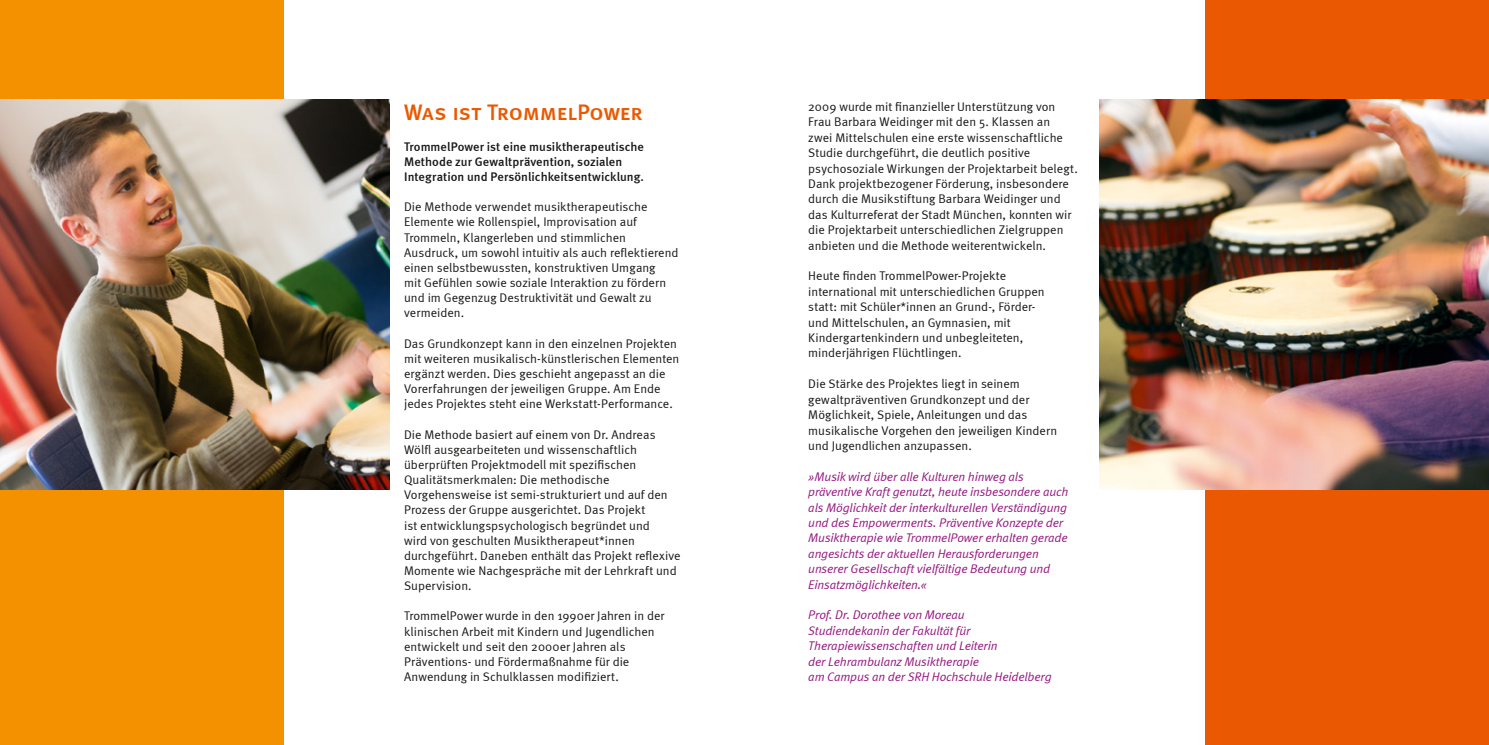
<style>
.page{position:relative;width:1489px;height:745px;background:#fff}
.page>*{position:absolute;margin:0;border:0;box-sizing:border-box;transform-origin:0 0}
.t1{font:22.5px "Meta Medium LF Caps";letter-spacing:-.005em;color:#ea5901}
.t2{font:12.5px/15.1px "Meta Normal";letter-spacing:.005em;color:#181716}
.t3{font:italic 12.5px/15.4px "Meta Normal LF";letter-spacing:-.01em;color:#941680}
.t4{font:500 12.5px/15.1px "Meta";letter-spacing:.005em;color:#181716}
</style>
<div class="page">
<div style="left:0;top:0;width:283px;height:744px;background:#f39100"></div>
<img style="left:0;top:99px;width:390px;height:390px">
<div style="left:1205px;top:0;width:283px;height:744px;background:#ea5901"></div>
<img style="left:1099px;top:99px;width:389px;height:390px">
<h1 class="t1" style="left:404px;top:99px;width:240px">Was ist TrommelPower</h1>
<p class="t4" style="left:404px;top:138px;width:241px">TrommelPower ist eine musiktherapeutische<br>Methode zur Gewaltprävention, sozialen<br>Integration und Persönlichkeitsentwicklung.</p>
<p class="t2" style="left:404px;top:199px;width:276px">Die Methode verwendet musiktherapeutische Elemente wie Rollenspiel, Improvisation auf Trommeln, Klangerleben und stimmlichen Ausdruck, um sowohl intuitiv als auch reflektierend einen selbstbewussten, konstruktiven Umgang<br>mit Gefühlen sowie soziale Interaktion zu fördern und im Gegenzug Destruktivität und Gewalt zu vermeiden.</p>
<p class="t2" style="left:404px;top:335px;width:277px">Das Grundkonzept kann in den einzelnen Projekten mit weiteren musikalisch-künstlerischen Elementen ergänzt werden. Dies geschieht angepasst an die Vorerfahrungen der jeweiligen Gruppe. Am Ende jedes Projektes steht eine Werkstatt-Performance.</p>
<p class="t2" style="left:404px;top:426px;width:278px">Die Methode basiert auf einem von Dr. Andreas Wölfl ausgearbeiteten und wissenschaftlich überprüften Projektmodell mit spezifischen Qualitätsmerkmalen: Die methodische Vorgehensweise ist semi-strukturiert und auf den Prozess der Gruppe ausgerichtet. Das Projekt<br>ist entwicklungspsychologisch begründet und<br>wird von geschulten Musiktherapeut*innen durchgeführt. Daneben enthält das Projekt reflexive Momente wie Nachgespräche mit der Lehrkraft und Supervision.</p>
<p class="t2" style="left:404px;top:608px;width:262px">TrommelPower wurde in den 1990er Jahren in der klinischen Arbeit mit Kindern und Jugendlichen entwickelt und seit den 2000er Jahren als Präventions- und Fördermaßnahme für die Anwendung in Schulklassen modifiziert.</p>
<p class="t2" style="left:808px;top:99px;width:271px">2009 wurde mit finanzieller Unterstützung von Frau Barbara Weidinger mit den 5. Klassen an<br>zwei Mittelschulen eine erste wissenschaftliche Studie durchgeführt, die deutlich positive psychosoziale Wirkungen der Projektarbeit belegt.<br>Dank projektbezogener Förderung, insbesondere durch die Musikstiftung Barbara Weidinger und das Kulturreferat der Stadt München, konnten wir die Projektarbeit unterschiedlichen Zielgruppen anbieten und die Methode weiterentwickeln.</p>
<p class="t2" style="left:808px;top:268px;width:238px">Heute finden TrommelPower-Projekte international mit unterschiedlichen Gruppen statt: mit Schüler*innen an Grund-, Förder&shy;und Mittelschulen, an Gymnasien, mit Kindergartenkindern und unbegleiteten, minderjährigen Flüchtlingen.</p>
<p class="t2" style="left:808px;top:376px;width:250px">Die Stärke des Projektes liegt in seinem gewaltpräventiven Grundkonzept und der Möglichkeit, Spiele, Anleitungen und das musikalische Vorgehen den jeweiligen Kindern und Jugendlichen anzupassen.</p>
<p class="t3" style="left:808px;top:468px;width:261px">»Musik wird über alle Kulturen hinweg als präventive Kraft genutzt, heute insbesondere auch als Möglichkeit der interkulturellen Verständigung und des Empowerments. Präventive Konzepte der Musiktherapie wie TrommelPower erhalten gerade angesichts der aktuellen Herausforderungen unserer Gesellschaft vielfältige Bedeutung und Einsatzmöglichkeiten.«</p>
<p class="t3" style="left:808px;top:606px;width:245px">Prof. Dr. Dorothee von Moreau<br>Studiendekanin der Fakultät für Therapiewissenschaften und Leiterin<br>der Lehrambulanz Musiktherapie<br>am Campus an der SRH Hochschule Heidelberg</p>
</div>
